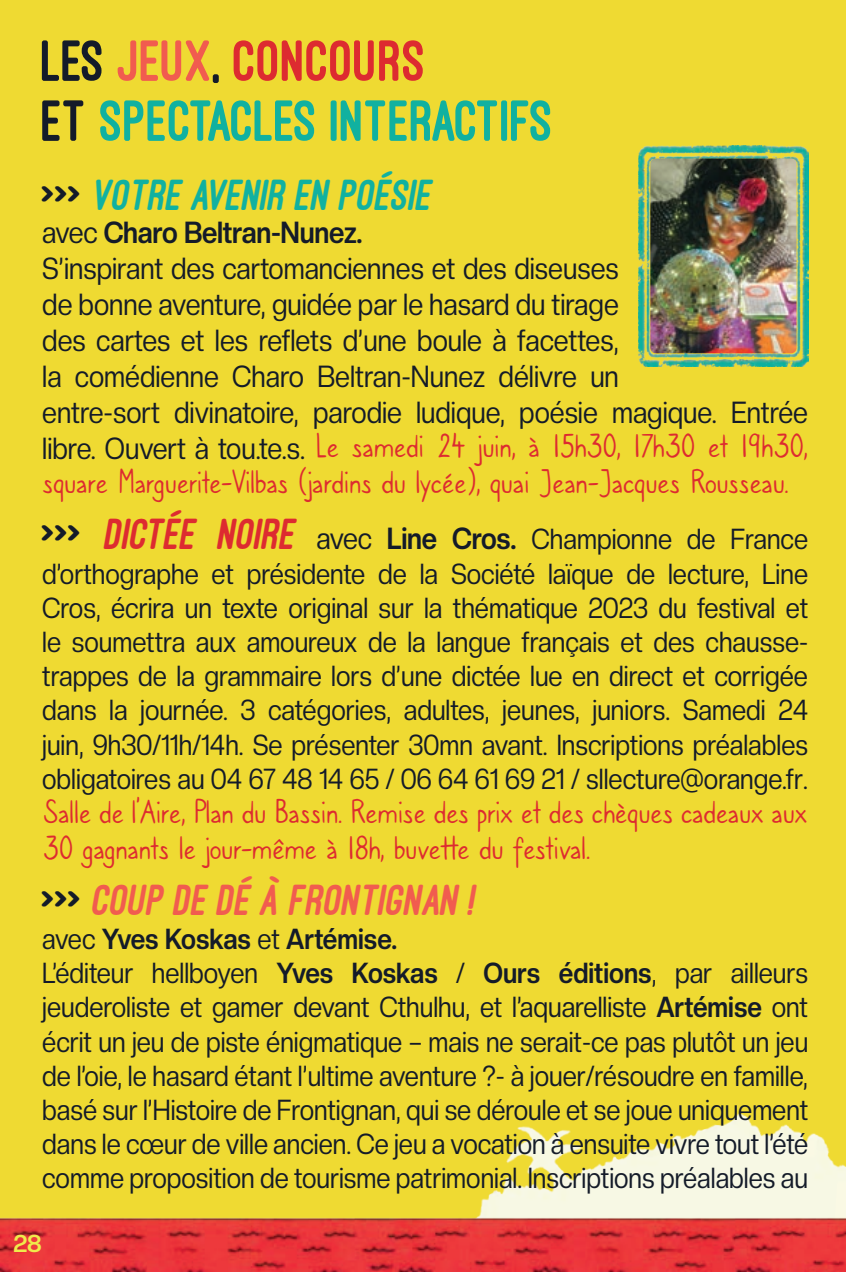
<style>
.page{position:relative;width:846px;height:1272px;background:#fff}
.page>*{position:absolute;margin:0;border:0;box-sizing:border-box;transform-origin:0 0}
.t1{font:800 60px/60px "Ostrich Sans";color:#11b1a0}
.t2{font:italic 800 45px "Ostrich Sans";color:#f15c4f}
.t3{font:italic 800 45px "Ostrich Sans";color:#11b1a0}
.t4{font:36px/36px "Caroni";letter-spacing:-.03em;color:#dd2b30}
.t5{font:30px/36px "Creato Display";color:#141b29;scale:.9 1}
.t6{font:28.5px/34.2px "Creato Display";color:#141b29;text-align:justify;scale:.9 1}
.t7{font:700 24px "Creato Display";color:#efeb4b}
.s1{color:#141b29}
.s2{color:#f15c4f}
.s3{color:#dd2b30}
.s4{font-style:normal;color:#141b29}
.s5{font-weight:700}
.s6{font-family:"Creato Display";font-size:30px;color:#141b29}
.s7{font-family:"Ostrich Sans";font-weight:800;font-size:45px}
.s8{font-family:"Ostrich Sans";font-weight:800;font-style:italic;font-size:45px;color:#dd2b30}
.s9{font-size:30px}
.s10{font-weight:700;font-size:30px}
</style>
<div class="page">
<div style="left:0;top:0;width:845px;height:1272px;background:#efda32"></div>
<img style="left:479px;top:1113px;width:366px;height:102px">
<img style="left:0;top:1215px;width:845px;height:57px">
<img style="left:638px;top:145px;width:170px;height:222px">
<img style="left:650px;top:159px;width:146px;height:194px">
<h1 class="t1" style="left:42px;top:31px;width:513px"><span class="s1">LES</span> <span class="s2">JEUX</span><span class="s1">,</span> <span class="s3">CONCOURS<br></span><span class="s1">ET</span> SPECTACLES INTERACTIFS</h1>
<h2 class="t3" style="left:42px;top:171px;width:398px"><span class="s4">&gt; &gt; &gt;</span> VOTRE AVENIR EN POÉSIE</h2>
<p class="t5" style="left:42px;top:214px;width:852px">avec <span class="s5">Charo Beltran-Nunez.<br></span>S’inspirant des cartomanciennes et des diseuses<br>de bonne aventure, guidée par le hasard du tirage<br>des cartes et les reflets d’une boule à facettes,<br>la comédienne Charo Beltran-Nunez délivre un<br>entre-sort divinatoire, parodie ludique, poésie magique. Entrée</p>
<p class="t4" style="left:42px;top:429px;width:767px"><span class="s6">libre. Ouvert à tou.te.s.</span> Le samedi 24 juin, à 15h30, 17h30 et 19h30, square Marguerite-Vilbas (jardins du lycée), quai Jean-Jacques Rousseau.</p>
<p class="t6" style="left:42px;top:522px;width:852px"><span class="s7">&gt;&gt;&gt;</span> <span class="s8">DICTÉE NOIRE</span> <span class="s9">avec</span> <span class="s10">Line Cros.</span> Championne de France d’orthographe et présidente de la Société laïque de lecture, Line Cros, écrira un texte original sur la thématique 2023 du festival et le soumettra aux amoureux de la langue français et des chausse&shy;trappes de la grammaire lors d’une dictée lue en direct et corrigée dans la journée. 3 catégories, adultes, jeunes, juniors. Samedi 24 juin, 9h30/11h/14h. Se présenter 30mn avant. Inscriptions préalables obligatoires au 04 67 48 14 65 / 06 64 61 69 21 / sllecture@orange.fr.</p>
<p class="t4" style="left:42px;top:794px;width:766px">Salle de l’Aire, Plan du Bassin. Remise des prix et des chèques cadeaux aux<br>30 gagnants le jour-même à 18h, buvette du festival.</p>
<h2 class="t2" style="left:42px;top:876px;width:441px"><span class="s4">&gt; &gt; &gt;</span> COUP DE DÉ À FRONTIGNAN !</h2>
<p class="t6" style="left:42px;top:921px;width:852px;text-align:left">avec <span class="s5">Yves Koskas</span> et <span class="s5">Artémise.<br></span>L’éditeur hellboyen <span class="s5">Yves Koskas</span> / <span class="s5">Ours éditions</span>, par ailleurs jeuderoliste et gamer devant Cthulhu, et l’aquarelliste <span class="s5">Artémise</span> ont écrit un jeu de piste énigmatique – mais ne serait-ce pas plutôt un jeu de l’oie, le hasard étant l’ultime aventure ?- à jouer/résoudre en famille, basé sur l’Histoire de Frontignan, qui se déroule et se joue uniquement dans le cœur de ville ancien. Ce jeu a vocation à ensuite vivre tout l’été comme proposition de tourisme patrimonial. Inscriptions préalables au</p>
<p class="t7" style="left:13px;top:1229px;width:30px">28</p>
</div>
